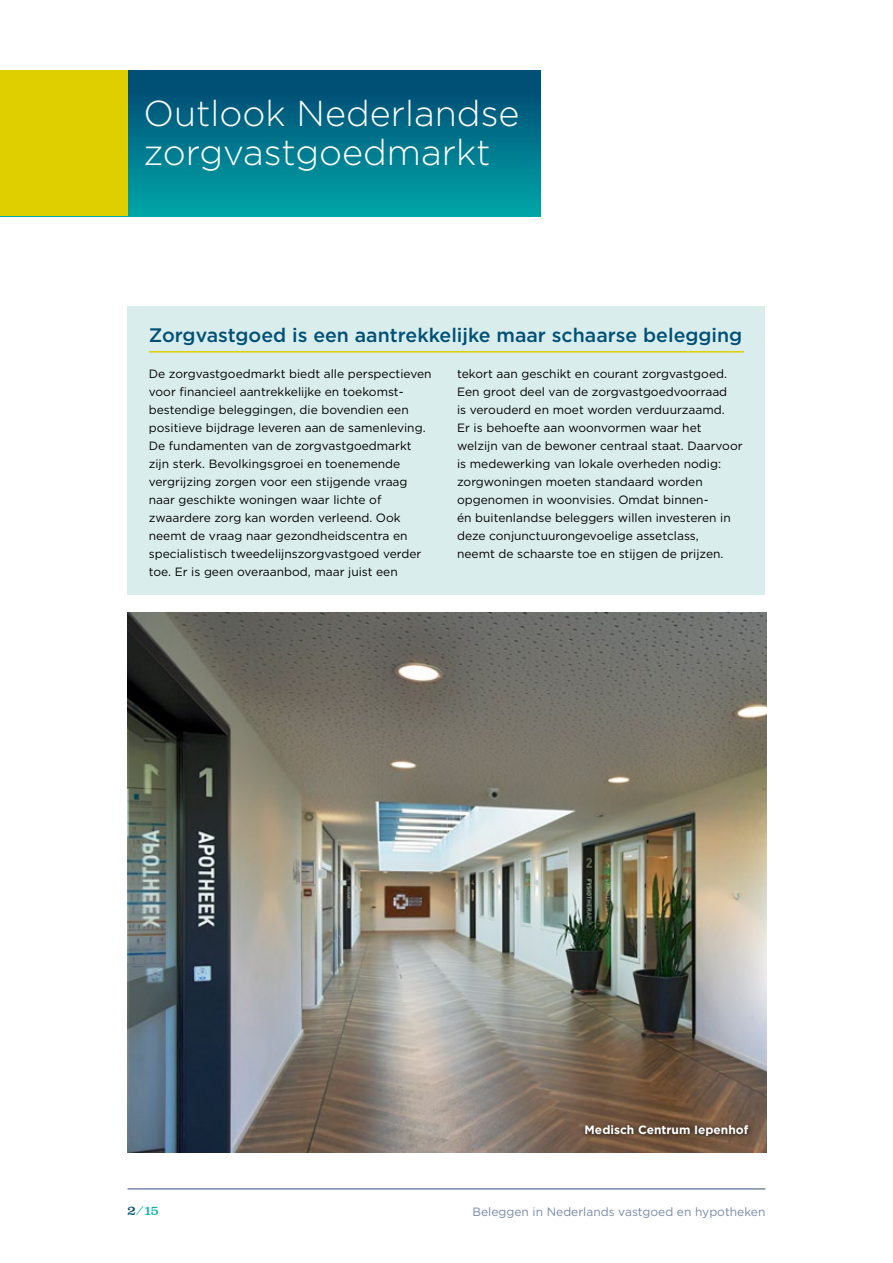
<style>
.page{position:relative;width:893px;height:1263px;background:#fff}
.page>*{position:absolute;margin:0;border:0;box-sizing:border-box;transform-origin:0 0}
.t1{font:300 36px/39px "Gotham";color:#fff}
.t2{font:500 19.5px "Gotham";color:#005076}
.t3{font:12px/18px "Gotham";color:#000}
.t4{font:12px "Gotham";color:#788aa7}
.t5{font:700 12px "Gotham";color:#fff}
.t6{font:500 12px "Clarendon";color:#0db2ad}
.s1{color:#005076}
</style>
<div class="page">
<hr style="left:128px;top:1188px;width:637px;height:2px;background:#788aa7">
<div style="left:0;top:70px;width:541px;height:146px;background:linear-gradient(to bottom,#004570,#00a5a8)"></div>
<div style="left:0;top:70px;width:128px;height:146px;background:#dfcf00"></div>
<div style="left:128px;top:306px;width:637px;height:288px;background:#d9edec"></div>
<hr style="left:149px;top:351px;width:595px;height:2px;background:#dfcf00">
<img style="left:128px;top:612px;width:639px;height:540px">
<div style="left:581px;top:1121px;width:172px;height:19px;background:#000;opacity:.75"></div>
<h1 class="t1" style="left:144px;top:93px;width:378px">Outlook Nederlandse zorgvastgoedmarkt</h1>
<h2 class="t2" style="left:149px;top:322px;width:595px">Zorgvastgoed is een aantrekkelijke maar schaarse belegging</h2>
<p class="t3" style="left:149px;top:365px;width:284px">De zorgvastgoedmarkt biedt alle perspectieven voor financieel aantrekkelijke en toekomst&shy;bestendige beleggingen, die bovendien een positieve bijdrage leveren aan de samenleving.<br>De fundamenten van de zorgvastgoedmarkt zijn sterk. Bevolkingsgroei en toenemende vergrijzing zorgen voor een stijgende vraag naar geschikte woningen waar lichte of zwaardere zorg kan worden verleend. Ook neemt de vraag naar gezondheidscentra en specialistisch tweedelijnszorgvastgoed verder toe. Er is geen overaanbod, maar juist een</p>
<p class="t3" style="left:457px;top:365px;width:287px">tekort aan geschikt en courant zorgvastgoed.<br>Een groot deel van de zorgvastgoedvoorraad<br>is verouderd en moet worden verduurzaamd.<br>Er is behoefte aan woonvormen waar het welzijn van de bewoner centraal staat. Daarvoor is medewerking van lokale overheden nodig: zorgwoningen moeten standaard worden opgenomen in woonvisies. Omdat binnen-<br>én buitenlandse beleggers willen investeren in deze conjunctuurongevoelige assetclass,<br>neemt de schaarste toe en stijgen de prijzen.</p>
<p class="t5" style="left:585px;top:1122px;width:165px">Medisch Centrum Iepenhof</p>
<p class="t6" style="left:128px;top:1203px;width:33px"><span class="s1">2</span>/15</p>
<p class="t4" style="left:472px;top:1204px;width:294px">Beleggen in Nederlands vastgoed en hypotheken</p>
</div>
